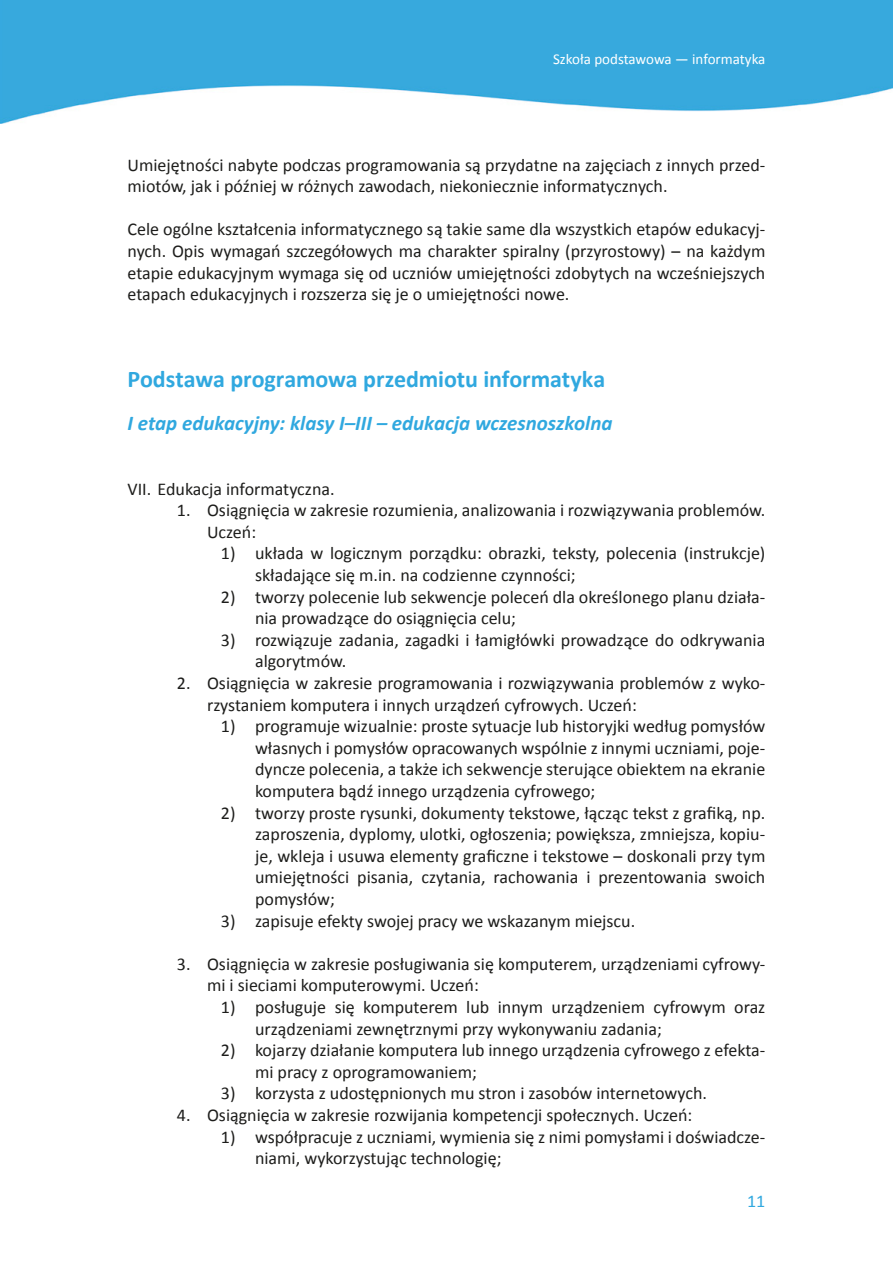
<style>
.page{position:relative;width:893px;height:1263px;background:#fff}
.page>*{position:absolute;margin:0;border:0;box-sizing:border-box;transform-origin:0 0}
.Tekst_podstawowy{font:700 24px "Calibri";letter-spacing:-.005em;color:#30a8df}
.Tekst_podstawowy-2{font:italic 700 21px "Calibri";color:#30a8df}
.Tekst_podstawowy-3{font:18px/21.6px "Calibri";color:#1d1d1b}
.t1{font:18px "Calibri";color:#30a8df}
.t2{font:15px "Calibri";color:#fff}
</style>
<div class="page">
<img style="left:0;top:0;width:893px;height:123px">
<p class="t2" style="left:553px;top:50px;width:214px">Szkoła podstawowa — informatyka</p>
<p class="Tekst_podstawowy-3" style="left:128px;top:154px;width:639px">Umiejętności nabyte podczas programowania są przydatne na zajęciach z innych przed&shy;miotów, jak i później w różnych zawodach, niekoniecznie informatycznych.</p>
<p class="Tekst_podstawowy-3" style="left:128px;top:219px;width:639px;text-align:justify">Cele ogólne kształcenia informatycznego są takie same dla wszystkich etapów edukacyj&shy;nych. Opis wymagań szczegółowych ma charakter spiralny (przyrostowy) – na każdym etapie edukacyjnym wymaga się od uczniów umiejętności zdobytych na wcześniejszych etapach edukacyjnych i rozszerza się je o umiejętności nowe.</p>
<p class="Tekst_podstawowy" style="left:128px;top:363px;width:479px">Podstawa programowa przedmiotu informatyka</p>
<p class="Tekst_podstawowy-2" style="left:128px;top:409px;width:486px">I etap edukacyjny: klasy I–III – edukacja wczesnoszkolna</p>
<p class="Tekst_podstawowy-3" style="left:128px;top:478px;width:206px">VII. Edukacja informatyczna.</p>
<p class="Tekst_podstawowy-3" style="left:207px;top:499px;width:557px;text-indent:-30px">1. Osiągnięcia w zakresie rozumienia, analizowania i rozwiązywania problemów.<br>Uczeń:</p>
<p class="Tekst_podstawowy-3" style="left:255px;top:543px;width:512px;text-indent:-34px">1) układa w logicznym porządku: obrazki, teksty, polecenia (instrukcje) składające się m.in. na codzienne czynności;</p>
<p class="Tekst_podstawowy-3" style="left:255px;top:586px;width:512px;text-indent:-34px">2) tworzy polecenie lub sekwencje poleceń dla określonego planu działa&shy;nia prowadzące do osiągnięcia celu;</p>
<p class="Tekst_podstawowy-3" style="left:255px;top:629px;width:512px;text-indent:-34px">3) rozwiązuje zadania, zagadki i łamigłówki prowadzące do odkrywania algorytmów.</p>
<p class="Tekst_podstawowy-3" style="left:207px;top:672px;width:560px;text-indent:-30px">2. Osiągnięcia w zakresie programowania i rozwiązywania problemów z wyko&shy;rzystaniem komputera i innych urządzeń cyfrowych. Uczeń:</p>
<p class="Tekst_podstawowy-3" style="left:255px;top:715px;width:512px;text-align:justify;text-indent:-34px">1) programuje wizualnie: proste sytuacje lub historyjki według pomysłów własnych i pomysłów opracowanych wspólnie z innymi uczniami, poje&shy;dyncze polecenia, a także ich sekwencje sterujące obiektem na ekranie komputera bądź innego urządzenia cyfrowego;</p>
<p class="Tekst_podstawowy-3" style="left:255px;top:802px;width:512px;text-indent:-34px">2) tworzy proste rysunki, dokumenty tekstowe, łącząc tekst z grafiką, np. zaproszenia, dyplomy, ulotki, ogłoszenia; powiększa, zmniejsza, kopiu&shy;je, wkleja i usuwa elementy graficzne i tekstowe – doskonali przy tym umiejętności pisania, czytania, rachowania i prezentowania swoich pomysłów;</p>
<p class="Tekst_podstawowy-3" style="left:221px;top:910px;width:413px">3) zapisuje efekty swojej pracy we wskazanym miejscu.</p>
<p class="Tekst_podstawowy-3" style="left:207px;top:953px;width:560px;text-indent:-30px">3. Osiągnięcia w zakresie posługiwania się komputerem, urządzeniami cyfrowy&shy;mi i sieciami komputerowymi. Uczeń:</p>
<p class="Tekst_podstawowy-3" style="left:255px;top:996px;width:512px;text-indent:-34px">1) posługuje się komputerem lub innym urządzeniem cyfrowym oraz urządzeniami zewnętrznymi przy wykonywaniu zadania;</p>
<p class="Tekst_podstawowy-3" style="left:255px;top:1039px;width:512px;text-indent:-34px">2) kojarzy działanie komputera lub innego urządzenia cyfrowego z efekta&shy;mi pracy z oprogramowaniem;</p>
<p class="Tekst_podstawowy-3" style="left:221px;top:1083px;width:485px">3) korzysta z udostępnionych mu stron i zasobów internetowych.</p>
<p class="Tekst_podstawowy-3" style="left:177px;top:1104px;width:517px">4. Osiągnięcia w zakresie rozwijania kompetencji społecznych. Uczeń:</p>
<p class="Tekst_podstawowy-3" style="left:255px;top:1126px;width:512px;text-indent:-34px">1) współpracuje z uczniami, wymienia się z nimi pomysłami i doświadcze&shy;niami, wykorzystując technologię;</p>
<p class="t1" style="left:747px;top:1190px;width:20px">11</p>
</div>
